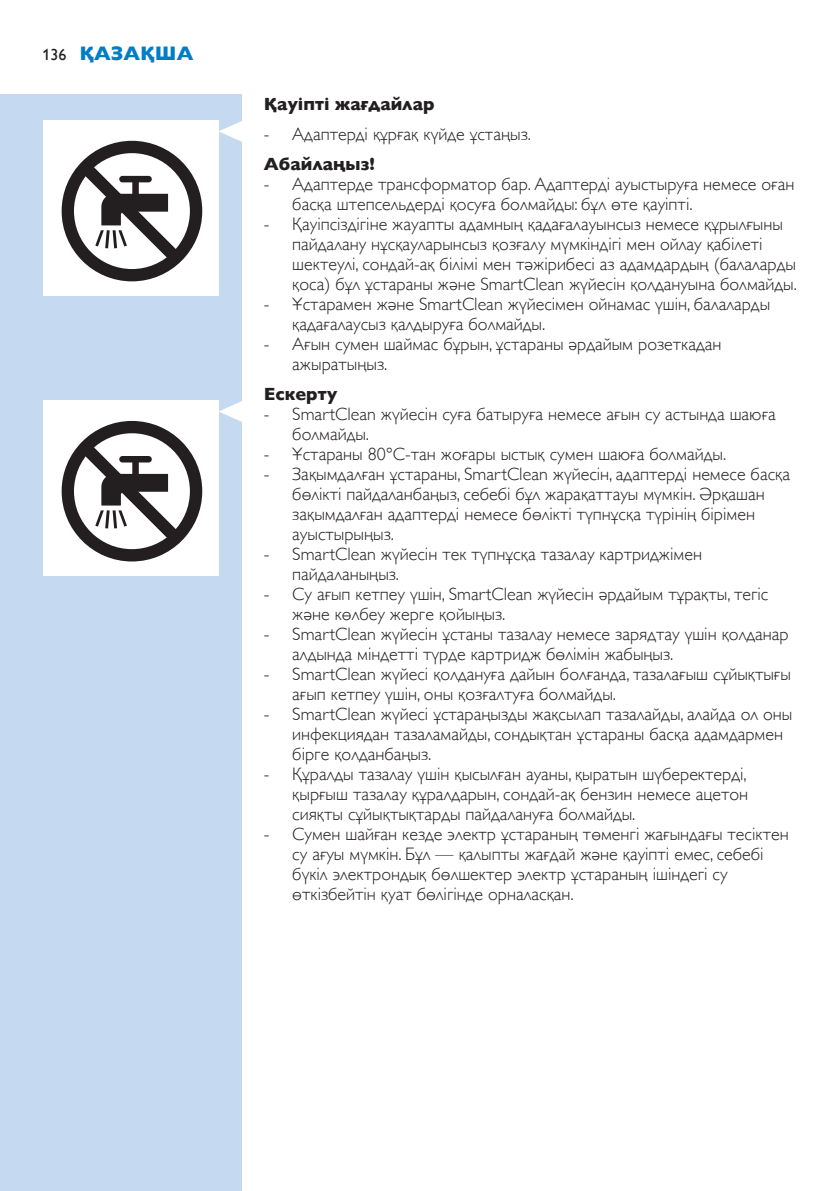
<style>
.page{position:relative;width:840px;height:1191px;background:#fff}
.page>*{position:absolute;margin:0;border:0;box-sizing:border-box;transform-origin:0 0}
.t1{font:700 20px "Gill Sans";color:#007ec4}
.t2{font:300 18px/20px "Gill Sans";color:#231f20}
.t3{font:700 18px "Gill Sans";color:#231f20}
.s1{font-family:"Gill Sans Alt One WGL";font-weight:400;font-size:16px;color:#231f20}
.s2{font-family:"Gill Sans Alt One WGL Light";font-weight:400}
.s3{font-weight:700}
</style>
<div class="page">
<div style="left:0;top:95px;width:241px;height:1096px;background:#c5daf0"></div>
<svg style="left:218px;top:120px;width:24px;height:23px"></svg>
<div style="left:43px;top:120px;width:175px;height:176px;background:#fff"></div>
<svg style="left:62px;top:141px;width:140px;height:140px"></svg>
<svg style="left:218px;top:400px;width:24px;height:23px"></svg>
<div style="left:43px;top:400px;width:175px;height:176px;background:#fff"></div>
<svg style="left:62px;top:421px;width:140px;height:140px"></svg>
<p class="t1" style="left:43px;top:37px;width:152px"><span class="s1">136</span> ҚАЗАҚША</p>
<p class="t3" style="left:264px;top:90px;width:172px">Қауіпті жағдайлар</p>
<p class="t2" style="left:264px;top:118px;width:268px;line-height:30px"><span class="s2">-</span> Адаптерді құрғақ күйде ұстаңыз.<br><span class="s3">Абайлаңыз!</span></p>
<p class="t2" style="left:292px;top:173px;width:503px;text-indent:-28px"><span class="s2">-</span> Адаптерде трансформатор бар. Адаптерді ауыстыруға немесе оған басқа штепсельдерді қосуға болмайды: бұл өте қауіпті.</p>
<p class="t2" style="left:292px;top:213px;width:506px;text-indent:-28px"><span class="s2">-</span> Қауіпсіздігіне жауапты адамның қадағалауынсыз немесе құрылғыны пайдалану нұсқауларынсыз қозғалу мүмкіндігі мен ойлау қабілеті шектеулі, сондай-ақ білімі мен тәжірибесі аз адамдардың (балаларды қоса) бұл ұстараны және SmartClean жүйесін қолдануына болмайды.</p>
<p class="t2" style="left:292px;top:293px;width:479px;text-indent:-28px"><span class="s2">-</span> Ұстарамен және SmartClean жүйесімен ойнамас үшін, балаларды қадағалаусыз қалдыруға болмайды.</p>
<p class="t2" style="left:292px;top:333px;width:430px;text-indent:-28px"><span class="s2">-</span> Ағын сумен шаймас бұрын, ұстараны әрдайым розеткадан ажыратыңыз.</p>
<p class="t3" style="left:264px;top:380px;width:75px">Ескерту</p>
<p class="t2" style="left:292px;top:403px;width:484px;text-indent:-28px"><span class="s2">-</span> SmartClean жүйесін суға батыруға немесе ағын су астында шаюға болмайды.</p>
<p class="t2" style="left:264px;top:443px;width:463px"><span class="s2">-</span> Ұстараны 80°C-тан жоғары ыстық сумен шаюға болмайды.</p>
<p class="t2" style="left:292px;top:463px;width:499px;text-indent:-28px"><span class="s2">-</span> Зақымдалған ұстараны, SmartClean жүйесін, адаптерді немесе басқа бөлікті пайдаланбаңыз, себебі бұл жарақаттауы мүмкін. Әрқашан зақымдалған адаптерді немесе бөлікті түпнұсқа түрінің бірімен ауыстырыңыз.</p>
<p class="t2" style="left:292px;top:543px;width:411px;text-indent:-28px"><span class="s2">-</span> SmartClean жүйесін тек түпнұсқа тазалау картриджімен пайдаланыңыз.</p>
<p class="t2" style="left:292px;top:583px;width:477px;text-indent:-28px"><span class="s2">-</span> Су ағып кетпеу үшін, SmartClean жүйесін әрдайым тұрақты, тегіс және көлбеу жерге қойыңыз.</p>
<p class="t2" style="left:292px;top:623px;width:497px;text-indent:-28px"><span class="s2">-</span> SmartClean жүйесін ұстаны тазалау немесе зарядтау үшін қолданар алдында міндетті түрде картридж бөлімін жабыңыз.</p>
<p class="t2" style="left:292px;top:663px;width:500px;text-indent:-28px"><span class="s2">-</span> SmartClean жүйесі қолдануға дайын болғанда, тазалағыш сұйықтығы ағып кетпеу үшін, оны қозғалтуға болмайды.</p>
<p class="t2" style="left:292px;top:703px;width:501px;text-indent:-28px"><span class="s2">-</span> SmartClean жүйесі ұстараңызды жақсылап тазалайды, алайда ол оны инфекциядан тазаламайды, сондықтан ұстараны басқа адамдармен бірге қолданбаңыз.</p>
<p class="t2" style="left:292px;top:763px;width:457px;text-align:justify;text-indent:-28px"><span class="s2">-</span> Құралды тазалау үшін қысылған ауаны, қыратын шүберектерді, қырғыш тазалау құралдарын, сондай-ақ бензин немесе ацетон сияқты сұйықтықтарды пайдалануға болмайды.</p>
<p class="t2" style="left:292px;top:823px;width:497px;text-indent:-28px"><span class="s2">-</span> Сумен шайған кезде электр ұстараның төменгі жағындағы тесіктен су ағуы мүмкін. Бұл — қалыпты жағдай және қауіпті емес, себебі бүкіл электрондық бөлшектер электр ұстараның ішіндегі су өткізбейтін қуат бөлігінде орналасқан.</p>
</div>
